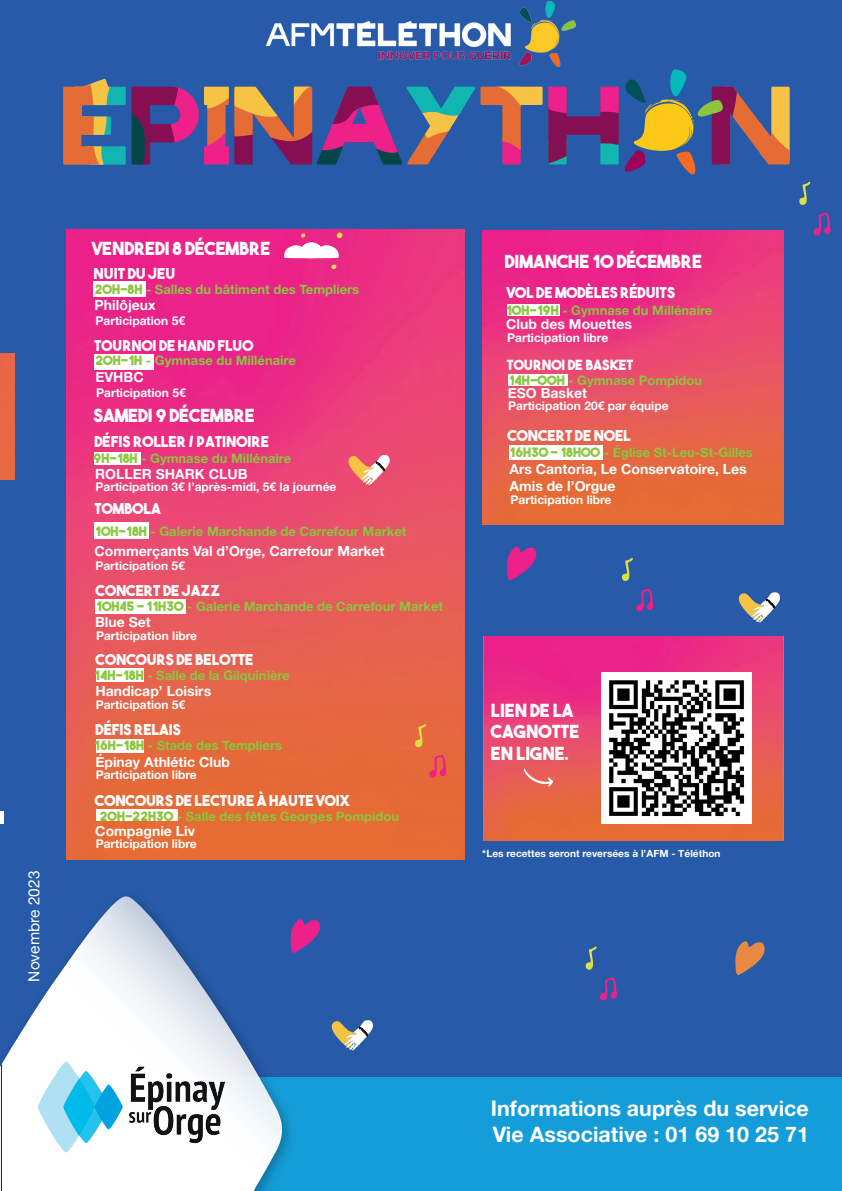
<style>
.page{position:relative;width:842px;height:1191px;background:#275aa8}
.page>*{position:absolute;margin:0;border:0;box-sizing:border-box;transform-origin:0 0}
.t1{font:21.5px/25.8px "Alte Haas Grotesk Bold";color:#fff}
.t2{font:18px/21.6px "The Bold Font";color:#fff}
.t3{font:15.5px "Alte Haas Grotesk";color:#fff}
.t4{font:15px "The Bold Font";color:#fff}
.t5{font:14.9px "The Bold Font";color:#fff}
.t6{font:14px/16.8px "Alte Haas Grotesk Bold";color:#fff}
.t7{font:14px "The Bold Font";color:#fff}
.t8{font:13px "Alte Haas Grotesk Bold";color:#8bc63e}
.t9{font:12px "Alte Haas Grotesk Bold";color:#fff}
.t10{font:10px "Alte Haas Grotesk Bold";color:#fff}
.s1{font-family:"The Bold Font"}
</style>
<div class="page">
<svg style="left:300px;top:919px;width:20px;height:31px"></svg>
<hr style="left:0;top:811px;width:4px;height:13px;background:#fff">
<svg style="left:332px;top:1020px;width:41px;height:30px"></svg>
<img style="left:483px;top:230px;width:301px;height:294px">
<div style="left:507px;top:304px;width:52px;height:12px;background:#fff"></div>
<div style="left:509px;top:446px;width:93px;height:14px;background:#fff"></div>
<div style="left:509px;top:374px;width:59px;height:12px;background:#fff"></div>
<svg style="left:507px;top:546px;width:30px;height:35px"></svg>
<svg style="left:739px;top:592px;width:41px;height:31px"></svg>
<svg style="left:735px;top:941px;width:30px;height:34px"></svg>
<img style="left:66px;top:230px;width:399px;height:629px">
<svg style="left:331px;top:264px;width:5px;height:5px"></svg>
<svg style="left:284px;top:232px;width:59px;height:26px;background:#f287b9"></svg>
<svg style="left:348px;top:454px;width:42px;height:31px"></svg>
<div style="left:93px;top:281px;width:53px;height:16px;background:#fff"></div>
<div style="left:94px;top:354px;width:60px;height:15px;background:#fff"></div>
<div style="left:94px;top:452px;width:46px;height:13px;background:#fff"></div>
<div style="left:95px;top:522px;width:54px;height:17px;background:#fff"></div>
<div style="left:95px;top:599px;width:91px;height:15px;background:#fff"></div>
<div style="left:96px;top:668px;width:48px;height:14px;background:#fff"></div>
<div style="left:96px;top:809px;width:82px;height:12px;background:#fff"></div>
<svg style="left:429px;top:754px;width:18px;height:23px"></svg>
<svg style="left:415px;top:723px;width:12px;height:24px"></svg>
<div style="left:0;top:353px;width:14px;height:126px;background:#e86843"></div>
<div style="left:96px;top:739px;width:48px;height:13px;background:#fff"></div>
<div style="left:3px;top:1077px;width:839px;height:113px;background:#159dd9"></div>
<img style="left:284px;top:919px;width:16px;height:272px">
<svg style="left:0;top:896px;width:284px;height:295px"></svg>
<img style="left:25px;top:1000px;width:213px;height:64px">
<svg style="left:1px;top:1064px;width:252px;height:127px;background:#d3e3e8"></svg>
<img style="left:267px;top:2px;width:308px;height:64px">
<svg style="left:317px;top:155px;width:3px;height:9px"></svg>
<svg style="left:114px;top:86px;width:12px;height:79px"></svg>
<svg style="left:63px;top:79px;width:51px;height:86px"></svg>
<svg style="left:179px;top:88px;width:20px;height:54px"></svg>
<svg style="left:132px;top:87px;width:47px;height:77px"></svg>
<div style="left:204px;top:125px;width:25px;height:39px;background:#ee218a"></div>
<svg style="left:234px;top:147px;width:78px;height:17px"></svg>
<svg style="left:204px;top:87px;width:108px;height:60px"></svg>
<svg style="left:320px;top:69px;width:470px;height:106px"></svg>
<svg style="left:813px;top:212px;width:18px;height:23px"></svg>
<svg style="left:799px;top:181px;width:12px;height:24px"></svg>
<img style="left:483px;top:636px;width:301px;height:204px">
<svg style="left:524px;top:768px;width:29px;height:19px"></svg>
<img style="left:601px;top:672px;width:151px;height:151px">
<svg style="left:636px;top:588px;width:17px;height:23px"></svg>
<svg style="left:622px;top:557px;width:11px;height:24px"></svg>
<svg style="left:600px;top:977px;width:17px;height:23px"></svg>
<svg style="left:586px;top:946px;width:11px;height:24px"></svg>
<p class="t3" style="left:25px;top:981px;width:112px;rotate:-90deg">Novembre 2023</p>
<h2 class="t2" style="left:92px;top:237px;width:179px">VENDREDI 8 DÉCEMBRE</h2>
<p class="t4" style="left:94px;top:264px;width:83px">NUIT DU JEU</p>
<p class="t8" style="left:95px;top:281px;width:266px"><span class="s1">20H-8H</span> - Salles du bâtiment des Templiers</p>
<p class="t6" style="left:95px;top:296px;width:63px">Philôjeux</p>
<p class="t9" style="left:95px;top:313px;width:91px">Participation 5€</p>
<p class="t5" style="left:94px;top:336px;width:161px">TOURNOI DE HAND FLUO</p>
<p class="t8" style="left:96px;top:352px;width:202px"><span class="s1">20H-1H</span> - Gymnase du Millénaire</p>
<p class="t6" style="left:95px;top:369px;width:50px">EVHBC</p>
<p class="t9" style="left:96px;top:386px;width:91px">Participation 5€</p>
<h2 class="t2" style="left:93px;top:404px;width:163px">SAMEDI 9 DÉCEMBRE</h2>
<p class="t4" style="left:95px;top:432px;width:176px">DÉFIS ROLLER / PATINOIRE</p>
<p class="t8" style="left:94px;top:450px;width:199px"><span class="s1">9H-18H</span> - Gymnase du Millénaire</p>
<p class="t6" style="left:95px;top:465px;width:154px">ROLLER SHARK CLUB</p>
<p class="t9" style="left:95px;top:479px;width:243px">Participation 3€ l’après-midi, 5€ la journée</p>
<p class="t4" style="left:94px;top:499px;width:68px">TOMBOLA</p>
<p class="t8" style="left:95px;top:523px;width:313px"><span class="s1">10H-18H</span> - Galerie Marchande de Carrefour Market</p>
<p class="t6" style="left:95px;top:542px;width:291px">Commerçants Val d’Orge, Carrefour Market</p>
<p class="t9" style="left:95px;top:558px;width:91px">Participation 5€</p>
<p class="t4" style="left:96px;top:581px;width:126px">CONCERT DE JAZZ</p>
<p class="t8" style="left:96px;top:599px;width:348px"><span class="s1">10H45 - 11H30</span> - Galerie Marchande de Carrefour Market</p>
<p class="t6" style="left:95px;top:613px;width:57px">Blue Set</p>
<p class="t9" style="left:96px;top:628px;width:103px">Participation libre</p>
<p class="t4" style="left:96px;top:650px;width:159px">CONCOURS DE BELOTTE</p>
<p class="t8" style="left:94px;top:667px;width:197px"><span class="s1">14H-18H</span> - Salle de la Gilquinière</p>
<p class="t6" style="left:95px;top:682px;width:117px">Handicap’ Loisirs</p>
<p class="t9" style="left:96px;top:697px;width:91px">Participation 5€</p>
<p class="t4" style="left:96px;top:720px;width:87px">DÉFIS RELAIS</p>
<p class="t8" style="left:94px;top:737px;width:189px"><span class="s1">16H-18H</span> - Stade des Templiers</p>
<p class="t6" style="left:95px;top:753px;width:136px">Épinay Athlétic Club</p>
<p class="t9" style="left:96px;top:767px;width:103px">Participation libre</p>
<p class="t4" style="left:95px;top:790px;width:256px">CONCOURS DE LECTURE À HAUTE VOIX</p>
<p class="t8" style="left:100px;top:808px;width:301px"><span class="s1">20H-22H30</span> - Salle des fêtes Georges Pompidou</p>
<p class="t6" style="left:95px;top:822px;width:101px">Compagnie Liv</p>
<p class="t9" style="left:96px;top:836px;width:103px">Participation libre</p>
<h2 class="t2" style="left:505px;top:251px;width:198px">DIMANCHE 10 DÉCEMBRE</h2>
<p class="t4" style="left:507px;top:283px;width:170px">VOL DE MODÈLES RÉDUITS</p>
<p class="t8" style="left:506px;top:302px;width:208px"><span class="s1">10H-19H</span> - Gymnase du Millénaire</p>
<p class="t6" style="left:506px;top:315px;width:127px">Club des Mouettes</p>
<p class="t9" style="left:507px;top:330px;width:103px">Participation libre</p>
<p class="t7" style="left:507px;top:356px;width:128px">TOURNOI DE BASKET</p>
<p class="t8" style="left:509px;top:372px;width:195px"><span class="s1">14H-00H</span> - Gymnase Pompidou</p>
<p class="t6" style="left:508px;top:384px;width:81px">ESO Basket</p>
<p class="t9" style="left:508px;top:398px;width:162px">Participation 20€ par équipe</p>
<p class="t4" style="left:507px;top:426px;width:125px">CONCERT DE NOEL</p>
<p class="t8" style="left:509px;top:444px;width:245px"><span class="s1">16H30 - 18H00</span> - Église St-Leu-St-Gilles</p>
<p class="t6" style="left:509px;top:460px;width:239px">Ars Cantoria, Le Conservatoire, Les<br>Amis de l’Orgue</p>
<p class="t9" style="left:510px;top:492px;width:103px">Participation libre</p>
<h2 class="t2" style="left:491px;top:699px;width:90px">LIEN DE LA<br>CAGNOTTE<br>EN LIGNE.</h2>
<p class="t10" style="left:482px;top:846px;width:240px">*Les recettes seront reversées à l’AFM - Téléthon</p>
<h1 class="t1" style="left:491px;top:1095px;width:320px">Informations auprès du service<br>Vie Associative : 01 69 10 25 71</h1>
</div>
